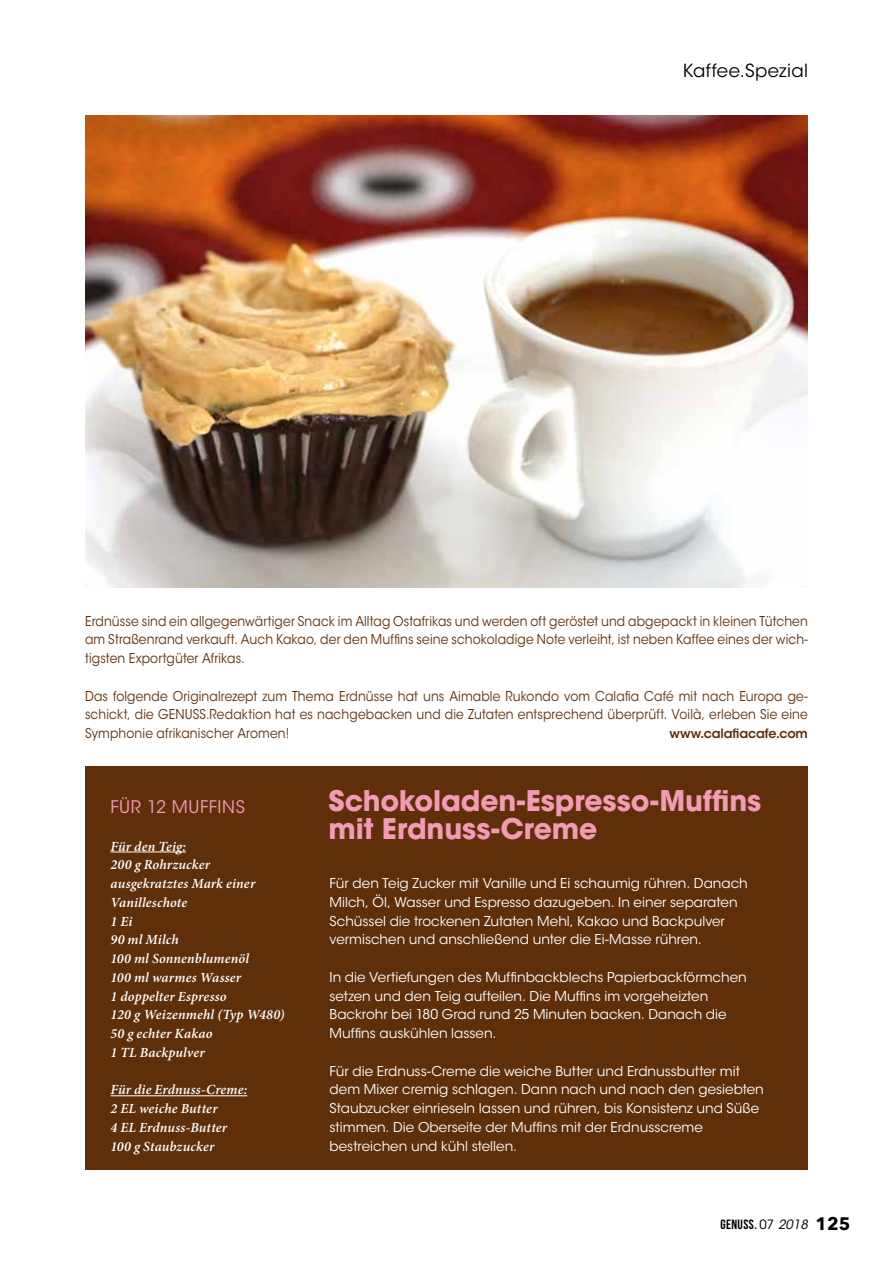
<style>
.page{position:relative;width:893px;height:1276px;background:#fff}
.page>*{position:absolute;margin:0;border:0;box-sizing:border-box;transform-origin:0 0}
.t1{font:700 28.2px/28.2px "ITC Avant Garde Std";letter-spacing:-.005em;color:#f19bb6}
.t2{font:18px "ITC Avant Garde Std";letter-spacing:.02em;color:#000}
.t3{font:17.25px "ITC Avant Garde Std";letter-spacing:.035em;color:#f19bb6}
.t4{font:italic 600 13.95px/18.8px "Minion Pro";letter-spacing:.01em;color:#fff}
.t5{font:13.5px/18.8px "ITC Avant Garde Std";color:#fff}
.t6{font:13.5px/18.8px "ITC Avant Garde Std";letter-spacing:.01em;color:#5f2f0a;text-align:justify;scale:.91 1}
.t7{font:700 13.5px "Bebas Neue";letter-spacing:.03em;color:#000}
.t8{font:600 12.75px "ITC Avant Garde Std";letter-spacing:-.015em;color:#5f2f0a}
.s1{font-family:"ITC Avant Garde Std";font-weight:400;font-size:12.75px}
.s2{font-family:"ITC Avant Garde Std";font-weight:400;font-style:italic;font-size:12.75px}
.s3{font-family:"Avenir Next";font-size:18px}
</style>
<div class="page">
<img style="left:85px;top:115px;width:723px;height:473px">
<div style="left:85px;top:766px;width:723px;height:403px;background:#5f2f0a"></div>
<hr style="left:111px;top:851px;width:75px;height:1px;background:#fff">
<hr style="left:111px;top:1095px;width:136px;height:1px;background:#fff">
<h2 class="t2" style="left:683px;top:60px;width:127px">Kaffee.Spezial</h2>
<p class="t6" style="left:85px;top:611px;width:796px">Erdnüsse sind ein allgegenwärtiger Snack im Alltag Ostafrikas und werden oft geröstet und abgepackt in kleinen Tütchen am Straßenrand verkauft. Auch Kakao, der den Muffins seine schokoladige Note verleiht, ist neben Kaffee eines der wich&shy;tigsten Exportgüter Afrikas.</p>
<p class="t6" style="left:85px;top:686px;width:796px">Das folgende Originalrezept zum Thema Erdnüsse hat uns Aimable Rukondo vom Calafia Café mit nach Europa ge&shy;schickt, die GENUSS.Redaktion hat es nachgebacken und die Zutaten entsprechend überprüft. Voilà, erleben Sie eine Symphonie afrikanischer Aromen!</p>
<p class="t8" style="left:669px;top:725px;width:140px">www.calafiacafe.com</p>
<p class="t3" style="left:111px;top:796px;width:136px">FÜR 12 MUFFINS</p>
<p class="t4" style="left:111px;top:836px;width:175px">Für den Teig:<br>200 g Rohrzucker ausgekratztes Mark einer<br>Vanilleschote<br>1 Ei<br>90 ml Milch<br>100 ml Sonnenblumenöl<br>100 ml warmes Wasser<br>1 doppelter Espresso<br>120 g Weizenmehl (Typ W480)<br>50 g echter Kakao<br>1 TL Backpulver</p>
<p class="t4" style="left:111px;top:1080px;width:138px">Für die Erdnuss-Creme:<br>2 EL weiche Butter<br>4 EL Erdnuss-Butter<br>100 g Staubzucker</p>
<h1 class="t1" style="left:328px;top:786px;width:434px">Schokoladen-Espresso-Muffins mit Erdnuss-Creme</h1>
<p class="t5" style="left:330px;top:874px;width:420px">Für den Teig Zucker mit Vanille und Ei schaumig rühren. Danach Milch, Öl, Wasser und Espresso dazugeben. In einer separaten Schüssel die trockenen Zutaten Mehl, Kakao und Backpulver vermischen und anschließend unter die Ei-Masse rühren.</p>
<p class="t5" style="left:330px;top:967px;width:419px">In die Vertiefungen des Muffinbackblechs Papierbackförmchen setzen und den Teig aufteilen. Die Muffins im vorgeheizten Backrohr bei 180 Grad rund 25 Minuten backen. Danach die Muffins auskühlen lassen.</p>
<p class="t5" style="left:330px;top:1061px;width:436px">Für die Erdnuss-Creme die weiche Butter und Erdnussbutter mit dem Mixer cremig schlagen. Dann nach und nach den gesiebten Staubzucker einrieseln lassen und rühren, bis Konsistenz und Süße stimmen. Die Oberseite der Muffins mit der Erdnusscreme bestreichen und kühl stellen.</p>
<p class="t7" style="left:720px;top:1216px;width:132px">GENUSS. <span class="s1">07</span> <span class="s2">2018</span> <span class="s3">125</span></p>
</div>
